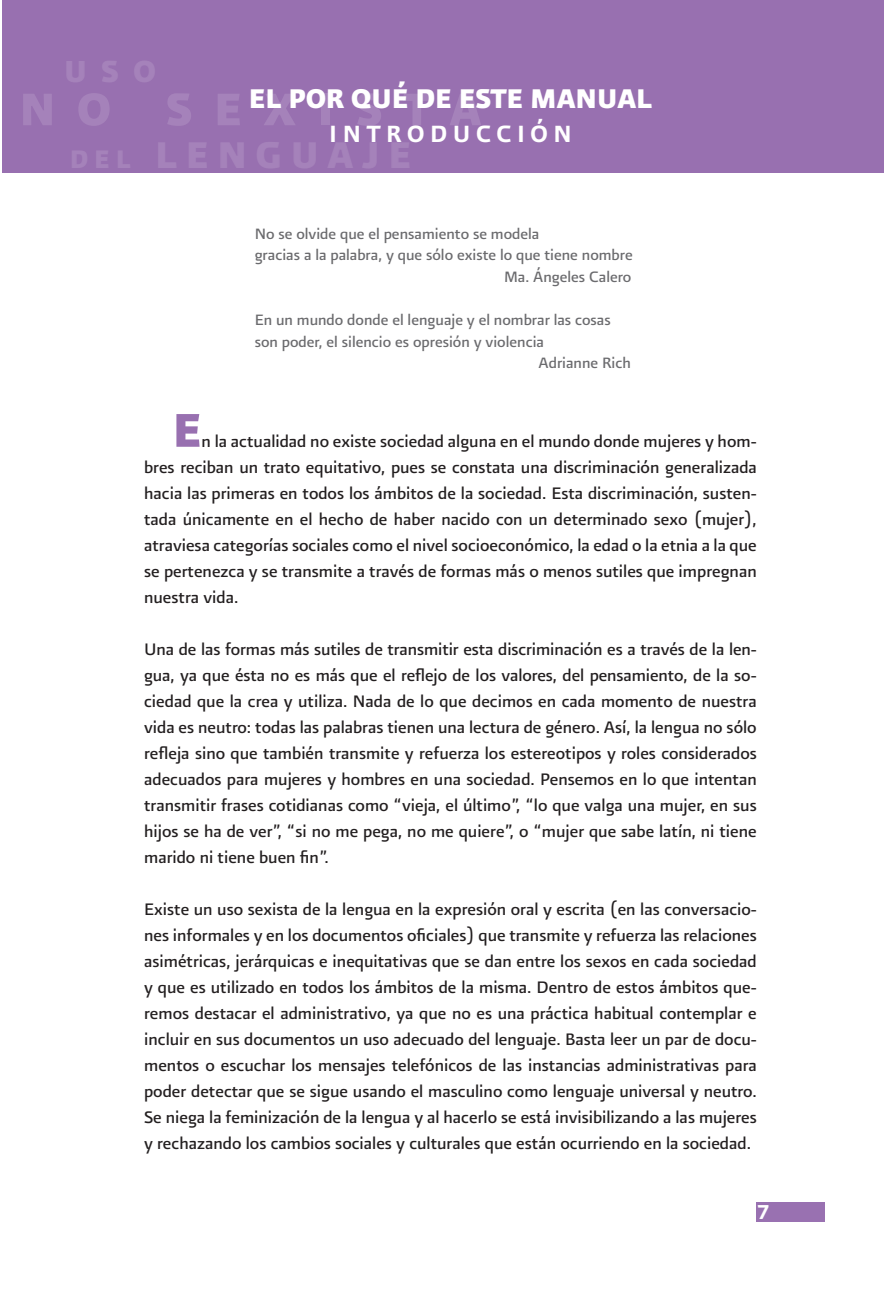
<style>
.page{position:relative;width:884px;height:1309px;background:#fff}
.page>*{position:absolute;margin:0;border:0;box-sizing:border-box;transform-origin:0 0}
.t1{font:56px "Presidencia Fuerte";color:#9870b0}
.t2{font:54px "Presidencia Fuerte";letter-spacing:.4em;color:#fff}
.t3{font:32px "Presidencia Fuerte";color:#fff}
.t4{font:28px "Presidencia Firme";letter-spacing:.2em;color:#fff}
.t5{font:24px "Presidencia Firme";color:#fff}
.t6{font:20px/26px "Presidencia Base";color:#231f20;text-align:justify}
.t7{font:18px "Presidencia Base";color:#6b6b6e}
</style>
<div class="page">
<div style="left:2px;top:0;width:881px;height:172px;background:#9870b0"></div>
<div style="left:756px;top:1201px;width:68px;height:20px;background:#9971b1"></div>
<h3 class="t3" style="left:249px;top:81px;width:227px">EL POR QUÉ DE ESTE</h3>
<h3 class="t3" style="left:530px;top:81px;width:106px">MAN UAL</h3>
<h3 class="t4" style="left:329px;top:117px;width:244px">INTRODUCCIÓN</h3>
<h2 class="t2" style="left:19px;top:79px;width:463px">NO SEXISTA</h2>
<p class="t7" style="left:255px;top:223px;width:286px">No se olvide que el pensamiento se modela</p>
<p class="t7" style="left:255px;top:245px;width:379px">gracias a la palabra, y que sólo existe lo que tiene nombre</p>
<p class="t7" style="left:504px;top:266px;width:129px">Ma. Ángeles Calero</p>
<p class="t7" style="left:255px;top:309px;width:357px">En un mundo donde el lenguaje y el nombrar las cosas</p>
<p class="t7" style="left:255px;top:331px;width:291px">son poder, el silencio es opresión y violencia</p>
<p class="t7" style="left:538px;top:353px;width:94px">Adrianne Rich</p>
<h1 class="t1" style="left:172px;top:399px;width:31px">E</h1>
<p class="t6" style="left:144px;top:427px;width:614px;text-indent:57px">n la actualidad no existe sociedad alguna en el mundo donde mujeres y hom&shy;bres reciban un trato equitativo, pues se constata una discriminación generalizada hacia las primeras en todos los ámbitos de la sociedad. Esta discriminación, susten&shy;tada únicamente en el hecho de haber nacido con un determinado sexo (mujer), atraviesa categorías sociales como el nivel socioeconómico, la edad o la etnia a la que se pertenezca y se transmite a través de formas más o menos sutiles que impregnan nuestra vida.</p>
<p class="t6" style="left:144px;top:635px;width:614px">Una de las formas más sutiles de transmitir esta discriminación es a través de la len&shy;gua, ya que ésta no es más que el reflejo de los valores, del pensamiento, de la so&shy;ciedad que la crea y utiliza. Nada de lo que decimos en cada momento de nuestra vida es neutro: todas las palabras tienen una lectura de género. Así, la lengua no sólo refleja sino que también transmite y refuerza los estereotipos y roles considerados adecuados para mujeres y hombres en una sociedad. Pensemos en lo que intentan transmitir frases cotidianas como “vieja, el último”, “lo que valga una mujer, en sus hijos se ha de ver”, “si no me pega, no me quiere”, o “mujer que sabe latín, ni tiene marido ni tiene buen fin”.</p>
<p class="t6" style="left:144px;top:895px;width:614px">Existe un uso sexista de la lengua en la expresión oral y escrita (en las conversacio&shy;nes informales y en los documentos oficiales) que transmite y refuerza las relaciones asimétricas, jerárquicas e inequitativas que se dan entre los sexos en cada sociedad y que es utilizado en todos los ámbitos de la misma. Dentro de estos ámbitos que&shy;remos destacar el administrativo, ya que no es una práctica habitual contemplar e incluir en sus documentos un uso adecuado del lenguaje. Basta leer un par de docu&shy;mentos o escuchar los mensajes telefónicos de las instancias administrativas para poder detectar que se sigue usando el masculino como lenguaje universal y neutro.<br>Se niega la feminización de la lengua y al hacerlo se está invisibilizando a las mujeres y rechazando los cambios sociales y culturales que están ocurriendo en la sociedad.</p>
<p class="t5" style="left:756px;top:1198px;width:14px">7</p>
</div>
